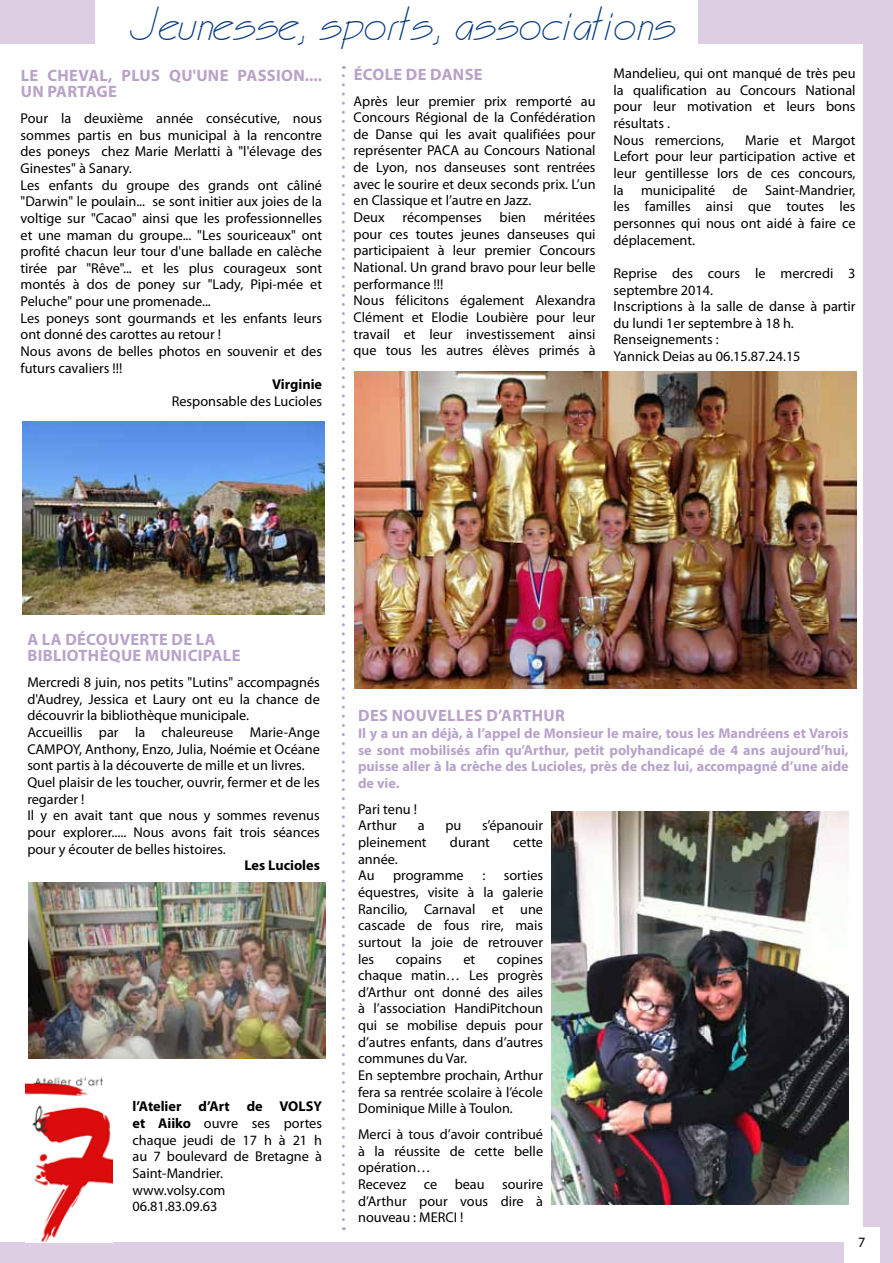
<style>
.page{position:relative;width:893px;height:1263px;background:#ddcee3}
.page>*{position:absolute;margin:0;border:0;box-sizing:border-box;transform-origin:0 0}
.t1{font:40.5px "Country Blueprint";color:#003882}
.t2{font:700 16.5px/16.6px "Myriad Pro";letter-spacing:.02em;color:#b8a2ca}
.t3{font:14.25px/16.6px "Myriad Pro";color:#000}
.t4{font:700 14.25px/16.6px "Myriad Pro";color:#b8a2ca;text-align:justify}
.t5{font:700 14.25px "Myriad Pro";color:#000}
.s1{font-weight:700}
</style>
<div class="page">
<div style="left:0;top:45px;width:862px;height:1197px;background:#fff"></div>
<div style="left:95px;top:0;width:602px;height:48px;background:#fff"></div>
<div style="left:844px;top:1228px;width:36px;height:35px;background:#fff"></div>
<img style="left:355px;top:371px;width:501px;height:318px">
<img style="left:23px;top:421px;width:302px;height:193px">
<img style="left:29px;top:882px;width:297px;height:177px">
<img style="left:552px;top:812px;width:297px;height:393px">
<img style="left:25px;top:1077px;width:87px;height:165px">
<svg style="left:342px;top:66px;width:3px;height:1154px"></svg>
<h1 class="t1" style="left:131px;top:-3px;width:547px">Jeunesse, sports, associations</h1>
<p class="t2" style="left:21px;top:66px;width:111px">LE CHEVAL, PLU</p>
<p class="t2" style="left:151px;top:66px;width:57px">S QU'UNE</p>
<p class="t2" style="left:238px;top:66px;width:86px">PASSION ....</p>
<p class="t2" style="left:21px;top:83px;width:96px">UN PARTAGE</p>
<p class="t3" style="left:21px;top:110px;width:303px">Pour la deuxième année consécutive, nous sommes partis en bus municipal à la rencontre des poneys chez Marie Merlatti à "l'élevage des Ginestes" à Sanary.<br>Les enfants du groupe des grands ont câliné "Darwin" le poulain... se sont initier aux joies de la voltige sur "Cacao" ainsi que les professionnelles et une maman du groupe... "Les souriceaux" ont profité chacun leur tour d'une ballade en calèche tirée par "Rêve"... et les plus courageux sont montés à dos de poney sur "Lady, Pipi-mée et Peluche" pour une promenade...<br>Les poneys sont gourmands et les enfants leurs ont donné des carottes au retour !<br>Nous avons de belles photos en souvenir et des futurs cavaliers !!!</p>
<p class="t5" style="left:272px;top:375px;width:51px">Virginie</p>
<p class="t3" style="left:172px;top:393px;width:152px">Responsable des Lucioles</p>
<p class="t2" style="left:354px;top:65px;width:30px">ÉCOLE</p>
<p class="t2" style="left:406px;top:65px;width:77px">DE DANSE</p>
<p class="t3" style="left:354px;top:92px;width:243px">Après leur premier prix remporté au Concours Régional de la Confédération de Danse qui les avait qualifiées pour représenter PACA au Concours National de Lyon, nos danseuses sont rentrées avec le sourire et deux seconds prix. L’un en Classique et l’autre en Jazz.<br>Deux</p>
<p class="t3" style="left:403px;top:209px;width:81px">récompenses</p>
<p class="t3" style="left:500px;top:209px;width:28px">bien</p>
<p class="t3" style="left:354px;top:209px;width:243px;text-indent:190px">méritées pour ces toutes jeunes danseuses qui participaient à leur premier Concours<br>National. Un grand bravo pour leur belle performance !!!<br>Nous félicitons également Alexandra<br>Clément et Elodie Loubière pour leur travail et leur investissement ainsi que tous les autres élèves primés à</p>
<p class="t3" style="left:614px;top:65px;width:243px">Mandelieu, qui ont manqué de très peu la qualification au Concours National pour leur motivation et leurs bons résultats .<br>Nous remercions,</p>
<p class="t3" style="left:614px;top:131px;width:243px;text-align:justify;text-indent:132px">Marie et Margot Lefort pour leur participation active et leur gentillesse lors de ces concours, la municipalité de Saint-Mandrier, les familles ainsi que toutes les personnes qui nous ont aidé à faire ce déplacement.</p>
<p class="t3" style="left:614px;top:264px;width:243px">Reprise des cours le mercredi 3 septembre 2014.<br>Inscriptions à la salle de danse à partir du lundi 1er septembre à 18 h.<br>Renseignements :<br>Yannick Deias au 06.15.87.24.15</p>
<p class="t2" style="left:28px;top:630px;width:190px">A LA DÉCOUVERTEDE LA<br>BIBLIOTHÈQUE MUNI</p>
<p class="t2" style="left:188px;top:647px;width:45px">CIPALE</p>
<p class="t3" style="left:27px;top:674px;width:294px">Mercredi 8 juin, nos petits "Lutins" accompagnés d'Audrey, Jessica et Laury ont eu la chance de découvrir la bibliothèque municipale.<br>Accueillis par la chaleureuse Marie-Ange CAMPOY, Anthony, Enzo, Julia, Noémie et Océane sont partis à la découverte de mille et un livres.<br>Quel plaisir de les toucher, ouvrir, fermer et de les regarder !<br>Il y en avait tant que nous y sommes revenus pour explorer..... Nous avons fait trois séances pour y écouter de belles histoires.</p>
<p class="t5" style="left:244px;top:856px;width:77px">Les Lucioles</p>
<p class="t3" style="left:133px;top:1098px;width:191px"><span class="s1">l’Atelier d’Art de VOLSY et Aiiko</span> ouvre ses portes chaque jeudi de 17 h à 21 h au 7 boulevard de Bretagne à<br>Saint-Mandrier.<br>www.volsy.com<br>06.81.83.09.63</p>
<p class="t2" style="left:358px;top:707px;width:46px">DE S NOU</p>
<p class="t2" style="left:427px;top:707px;width:21px">VELLE</p>
<p class="t2" style="left:474px;top:707px;width:81px">S D’ARTHUR</p>
<p class="t4" style="left:358px;top:724px;width:492px">Il y a un an déjà, à l’appel de Monsieur le maire, tous les Mandréens et Varois se sont mobilisés afin qu’Arthur, petit polyhandicapé de 4 ans aujourd’hui, puisse aller à la crèche des Lucioles, près de chez lui, accompagné d’une aide de vie.</p>
<p class="t3" style="left:358px;top:800px;width:60px">Pari tenu !<br>Arthur</p>
<p class="t3" style="left:418px;top:817px;width:8px">a</p>
<p class="t3" style="left:445px;top:817px;width:17px">pu</p>
<p class="t3" style="left:482px;top:817px;width:62px">s’épanouir</p>
<p class="t3" style="left:358px;top:834px;width:70px">pleinement</p>
<p class="t3" style="left:450px;top:834px;width:41px">durant</p>
<p class="t3" style="left:513px;top:834px;width:31px">cette</p>
<p class="t3" style="left:358px;top:850px;width:41px">année.<br>Au</p>
<p class="t3" style="left:358px;top:867px;width:187px;text-align:justify;text-indent:146px">sorties équestres, visite à la galerie Rancilio, Carnaval et une cascade de fous rire, mais surtout la joie de retrouver les</p>
<p class="t3" style="left:393px;top:867px;width:72px">programme</p>
<p class="t3" style="left:482px;top:867px;width:4px">:</p>
<p class="t3" style="left:358px;top:950px;width:187px;text-indent:139px">copines chaque matin… Les progrès d’Arthur ont donné des ailes à l’association HandiPitchoun qui se mobilise depuis pour d’autres enfants, dans d’autres communes du Var.<br>En septembre prochain, Arthur fera sa rentrée scolaire à l’école<br>Dominique Mille à Toulon.</p>
<p class="t3" style="left:358px;top:1126px;width:187px">Merci à tous d’avoir contribué à la réussite de cette belle opération…<br>Recevez ce beau sourire d’Arthur pour vous dire à nouveau : MERCI !</p>
<p class="t3" style="left:396px;top:950px;width:47px">copains</p>
<p class="t3" style="left:463px;top:950px;width:13px">et</p>
<p class="t3" style="left:858px;top:1234px;width:9px">7</p>
</div>
